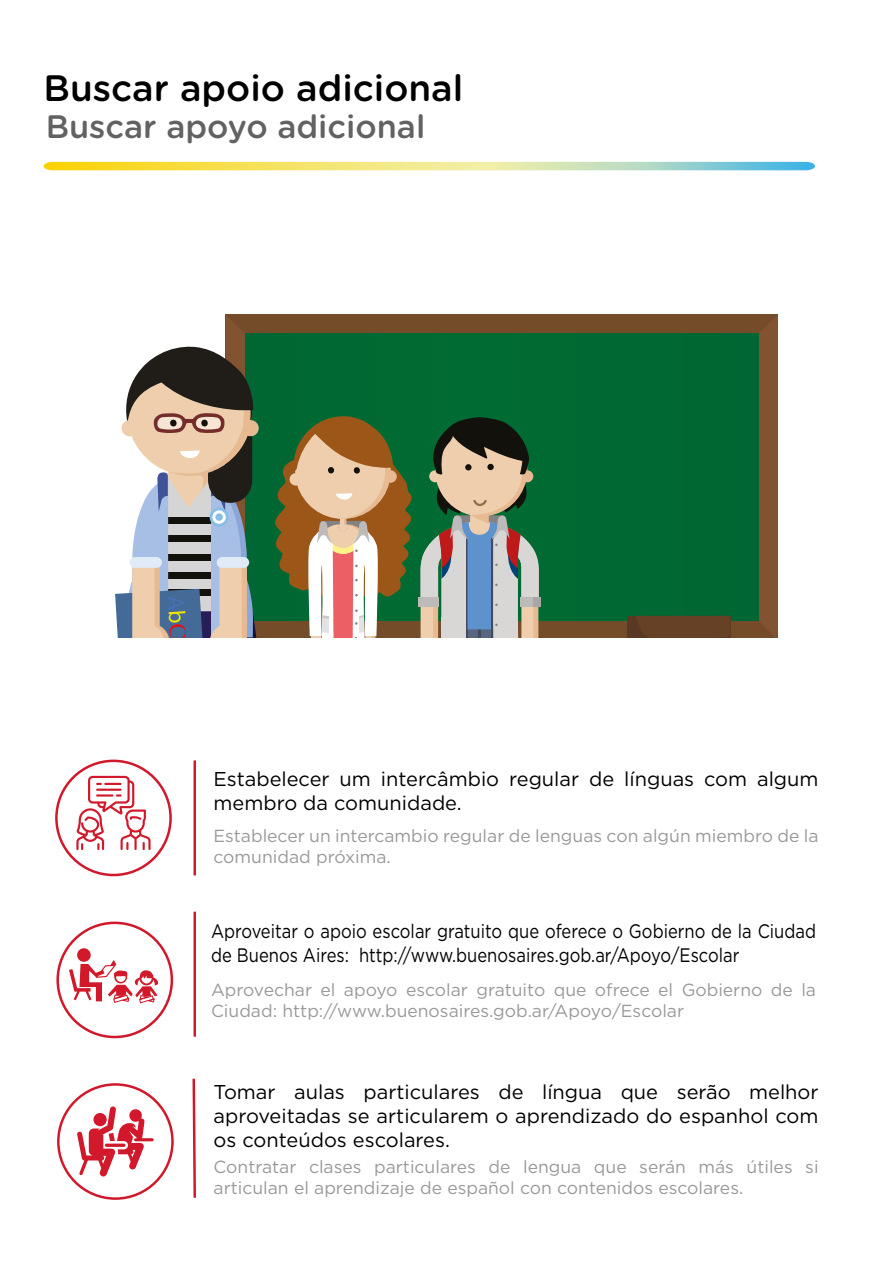
<style>
.page{position:relative;width:875px;height:1285px;background:#fff}
.page>*{position:absolute;margin:0;border:0;box-sizing:border-box;transform-origin:0 0}
.t1{font:500 36.75px "Gotham Rounded";color:#000}
.t2{font:500 32.5px "Gotham Rounded";color:#636262}
.t3{font:20px/24px "Gotham";color:#000}
.t4{font:19.5px/23.5px "Gotham";color:#000;scale:.85 1}
.t5{font:17.5px/21px "Gotham";color:#999}
</style>
<div class="page">
<div style="left:226px;top:314px;width:552px;height:326px;background:#754c29"></div>
<div style="left:759px;top:315px;width:19px;height:324px;background:#825330"></div>
<div style="left:245px;top:334px;width:514px;height:287px;background:#006933"></div>
<div style="left:627px;top:616px;width:103px;height:30px;background:#593923"></div>
<svg style="left:635px;top:616px;width:95px;height:23px"></svg>
<div style="left:418px;top:597px;width:21px;height:10px;background:#bdbbba"></div>
<svg style="left:421px;top:417px;width:118px;height:222px"></svg>
<div style="left:533px;top:597px;width:8px;height:10px;background:#a8a6a6"></div>
<div style="left:73px;top:639px;width:729px;height:175px;background:#fff"></div>
<svg style="left:44px;top:162px;width:771px;height:8px;background:#d2db89"></svg>
<hr style="left:194px;top:760px;width:2px;height:115px;background:#d1192b">
<svg style="left:76px;top:314px;width:336px;height:536px"></svg>
<hr style="left:194px;top:912px;width:2px;height:125px;background:#d1192b">
<div style="left:56px;top:922px;width:117px;height:116px;border:2px solid #d1192b;border-radius:50%"></div>
<div style="left:77px;top:948px;width:14px;height:14px;background:#d1192b;border-radius:50%"></div>
<svg style="left:69px;top:960px;width:89px;height:44px"></svg>
<svg style="left:192px;top:1078px;width:4px;height:120px"></svg>
<div style="left:57px;top:1083px;width:117px;height:117px;border:2px solid #d1192b;border-radius:50%"></div>
<svg style="left:77px;top:1106px;width:77px;height:71px"></svg>
<h1 class="t1" style="left:44px;top:62px;width:421px">Buscar apoio adicional</h1>
<h2 class="t2" style="left:46px;top:104px;width:381px">Buscar apoyo adicional</h2>
<p class="t3" style="left:214px;top:766px;width:607px">Estabelecer um intercâmbio regular de línguas com algum membro da comunidade.</p>
<p class="t5" style="left:214px;top:825px;width:607px">Establecer un intercambio regular de lenguas con algún miembro de la comunidad próxima.</p>
<p class="t4" style="left:211px;top:919px;width:713px">Aproveitar o apoio escolar gratuito que oferece o Gobierno de la Ciudad de Buenos Aires: http://www.buenosaires.gob.ar/Apoyo/Escolar</p>
<p class="t5" style="left:211px;top:979px;width:607px">Aprovechar el apoyo escolar gratuito que ofrece el Gobierno de la<br>Ciudad: http://www.buenosaires.gob.ar/Apoyo/Escolar</p>
<p class="t3" style="left:214px;top:1080px;width:607px;text-align:justify">Tomar aulas particulares de língua que serão melhor aproveitadas se articularem o aprendizado do espanhol com os conteúdos escolares.</p>
<p class="t5" style="left:214px;top:1156px;width:607px">Contratar clases particulares de lengua que serán más útiles si articulan el aprendizaje de español con contenidos escolares.</p>
</div>
